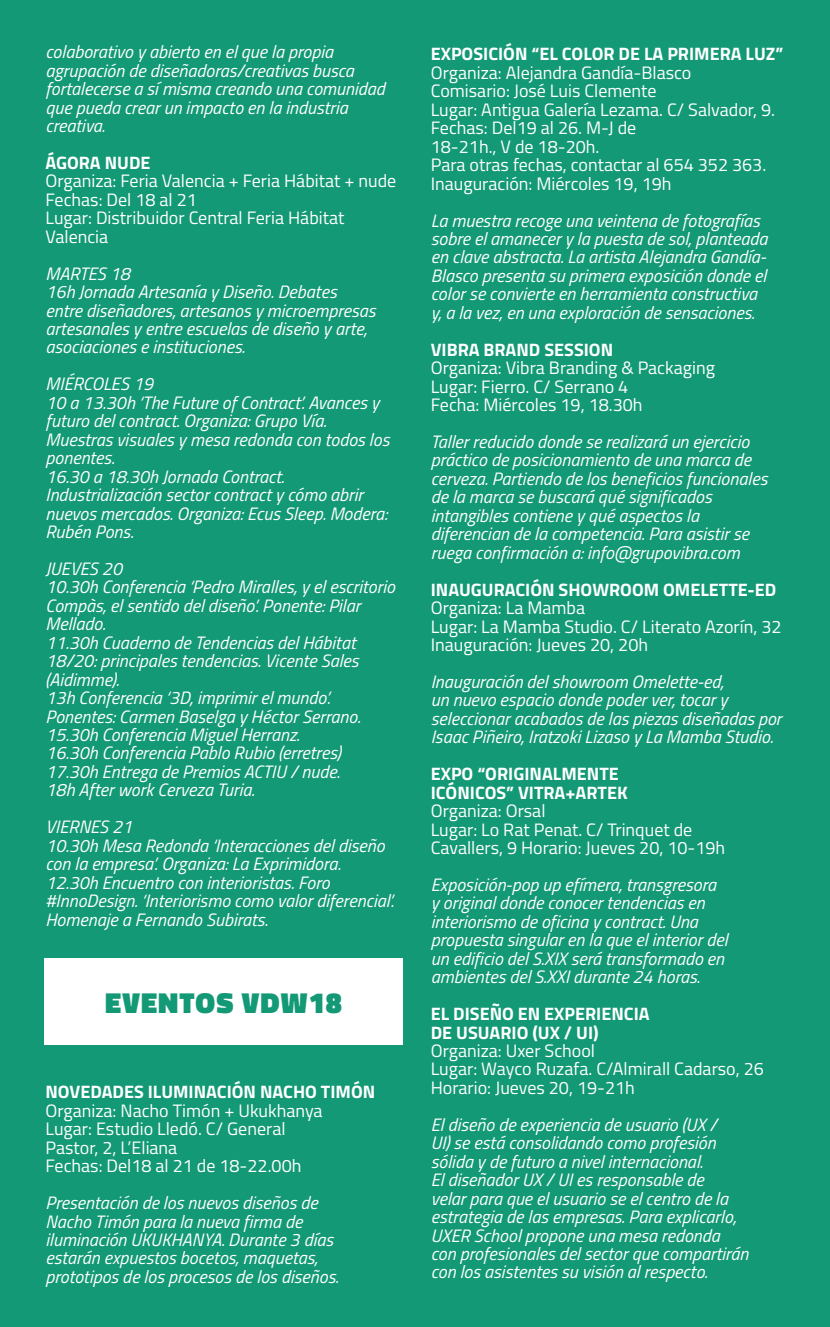
<style>
.page{position:relative;width:830px;height:1327px;background:#fff}
.page>*{position:absolute;margin:0;border:0;box-sizing:border-box;transform-origin:0 0}
.HEADER_1{font:900 29.25px "Titillium";letter-spacing:.04em;color:#139975}
.Texto_corrido{font:italic 18px/18.4px "Titillium";color:#fff}
.Texto_corrido-2{font:18px/18.4px "Titillium";color:#fff}
.Texto_corrido-3{font:700 18px/18.4px "Titillium";color:#fff}
</style>
<div class="page">
<div style="left:0;top:0;width:829px;height:1327px;background:#139975"></div>
<div style="left:44px;top:958px;width:358px;height:87px;background:#fff"></div>
<p class="Texto_corrido" style="left:45px;top:42px;width:341px">colaborativo y abierto en el que la propia agrupación de diseñadoras/creativas busca fortalecerse a sí misma creando una comunidad que pueda crear un impacto en la industria creativa.</p>
<p class="Texto_corrido-3" style="left:45px;top:152px;width:106px">ÁGORA NUDE</p>
<p class="Texto_corrido-2" style="left:45px;top:171px;width:352px">Organiza: Feria Valencia + Feria Hábitat + nude</p>
<p class="Texto_corrido-2" style="left:45px;top:189px;width:153px">Fechas: Del 18 al 21</p>
<p class="Texto_corrido-2" style="left:45px;top:208px;width:300px">Lugar: Distribuidor Central Feria Hábitat<br>Valencia</p>
<p class="Texto_corrido" style="left:45px;top:263px;width:86px">MARTES 18</p>
<p class="Texto_corrido" style="left:45px;top:282px;width:331px">16h Jornada Artesanía y Diseño. Debates entre diseñadores, artesanos y microempresas artesanales y entre escuelas de diseño y arte, asociaciones e instituciones.</p>
<p class="Texto_corrido" style="left:45px;top:374px;width:109px">MIÉRCOLES 19</p>
<p class="Texto_corrido" style="left:45px;top:392px;width:335px">10 a 13.30h ‘The Future of Contract’. Avances y futuro del contract. Organiza: Grupo Vía.</p>
<p class="Texto_corrido" style="left:45px;top:429px;width:345px">Muestras visuales y mesa redonda con todos los ponentes.</p>
<p class="Texto_corrido" style="left:45px;top:466px;width:343px">16.30 a 18.30h Jornada Contract.<br>Industrialización sector contract y cómo abrir nuevos mercados. Organiza: Ecus Sleep. Modera:<br>Rubén Pons.</p>
<p class="Texto_corrido" style="left:45px;top:558px;width:78px">JUEVES 20</p>
<p class="Texto_corrido" style="left:45px;top:577px;width:351px">10.30h Conferencia ‘Pedro Miralles, y el escritorio<br>Compàs, el sentido del diseño’. Ponente: Pilar<br>Mellado.</p>
<p class="Texto_corrido" style="left:45px;top:632px;width:314px">11.30h Cuaderno de Tendencias del Hábitat<br>18/20: principales tendencias. Vicente Sales (Aidimme).</p>
<p class="Texto_corrido" style="left:45px;top:687px;width:316px">13h Conferencia ‘3D, imprimir el mundo’.<br>Ponentes: Carmen Baselga y Héctor Serrano.</p>
<p class="Texto_corrido" style="left:45px;top:724px;width:255px">15.30h Conferencia Miguel Herranz.</p>
<p class="Texto_corrido" style="left:45px;top:743px;width:297px">16.30h Conferencia Pablo Rubio (erretres)</p>
<p class="Texto_corrido" style="left:45px;top:761px;width:296px">17.30h Entrega de Premios ACTIU / nude.</p>
<p class="Texto_corrido" style="left:45px;top:780px;width:210px">18h After work Cerveza Turia.</p>
<p class="Texto_corrido" style="left:45px;top:817px;width:88px">VIERNES 21</p>
<p class="Texto_corrido" style="left:45px;top:835px;width:340px">10.30h Mesa Redonda ‘Interacciones del diseño con la empresa’. Organiza: La Exprimidora.</p>
<p class="Texto_corrido" style="left:45px;top:872px;width:350px">12.30h Encuentro con interioristas. Foro #InnoDesign. ‘Interiorismo como valor diferencial’.<br>Homenaje a Fernando Subirats.</p>
<p class="HEADER_1" style="left:105px;top:981px;width:238px">EVENTOS VDW18</p>
<p class="Texto_corrido-3" style="left:45px;top:1082px;width:331px">NOVEDADES ILUMINACIÓN NACHO TIMÓN</p>
<p class="Texto_corrido-2" style="left:45px;top:1100px;width:278px">Organiza: Nacho Timón + Ukukhanya</p>
<p class="Texto_corrido-2" style="left:45px;top:1119px;width:241px">Lugar: Estudio Lledó. C/ General<br>Pastor, 2, L’Eliana</p>
<p class="Texto_corrido-2" style="left:45px;top:1155px;width:257px">Fechas: Del18 al 21 de 18-22.00h</p>
<p class="Texto_corrido" style="left:45px;top:1192px;width:294px">Presentación de los nuevos diseños de Nacho Timón para la nueva firma de iluminación UKUKHANYA. Durante 3 días estarán expuestos bocetos, maquetas, prototipos de los procesos de los diseños.</p>
<p class="Texto_corrido-3" style="left:430px;top:44px;width:354px">EXPOSICIÓN “EL COLOR DE LA PRIMERA LUZ”</p>
<p class="Texto_corrido-2" style="left:430px;top:62px;width:262px">Organiza: Alejandra Gandía-Blasco</p>
<p class="Texto_corrido-2" style="left:430px;top:81px;width:227px">Comisario: José Luis Clemente</p>
<p class="Texto_corrido-2" style="left:430px;top:99px;width:345px">Lugar: Antigua Galería Lezama. C/ Salvador, 9.</p>
<p class="Texto_corrido-2" style="left:430px;top:118px;width:207px">Fechas: Del19 al 26. M-J de<br>18-21h., V de 18-20h.</p>
<p class="Texto_corrido-2" style="left:430px;top:155px;width:337px">Para otras fechas, contactar al 654 352 363.</p>
<p class="Texto_corrido-2" style="left:430px;top:173px;width:242px">Inauguración: Miércoles 19, 19h</p>
<p class="Texto_corrido" style="left:430px;top:210px;width:338px">La muestra recoge una veintena de fotografías sobre el amanecer y la puesta de sol, planteada en clave abstracta. La artista Alejandra Gandía-Blasco presenta su primera exposición donde el color se convierte en herramienta constructiva y, a la vez, en una exploración de sensaciones.</p>
<p class="Texto_corrido-3" style="left:430px;top:339px;width:184px">VIBRA BRAND SESSION</p>
<p class="Texto_corrido-2" style="left:430px;top:358px;width:285px">Organiza: Vibra Branding &amp; Packaging</p>
<p class="Texto_corrido-2" style="left:430px;top:376px;width:199px">Lugar: Fierro. C/ Serrano 4</p>
<p class="Texto_corrido-2" style="left:430px;top:395px;width:213px">Fecha: Miércoles 19, 18.30h</p>
<p class="Texto_corrido" style="left:430px;top:431px;width:338px">Taller reducido donde se realizará un ejercicio práctico de posicionamiento de una marca de cerveza. Partiendo de los beneficios funcionales de la marca se buscará qué significados intangibles contiene y qué aspectos la diferencian de la competencia. Para asistir se ruega confirmación a: info@grupovibra.com</p>
<p class="Texto_corrido-3" style="left:430px;top:579px;width:347px">INAUGURACIÓN SHOWROOM OMELETTE-ED</p>
<p class="Texto_corrido-2" style="left:430px;top:597px;width:156px">Organiza: La Mamba</p>
<p class="Texto_corrido-2" style="left:430px;top:616px;width:352px">Lugar: La Mamba Studio. C/ Literato Azorín, 32</p>
<p class="Texto_corrido-2" style="left:430px;top:634px;width:219px">Inauguración: Jueves 20, 20h</p>
<p class="Texto_corrido" style="left:430px;top:671px;width:352px">Inauguración del showroom Omelette-ed,<br>un nuevo espacio donde poder ver, tocar y seleccionar acabados de las piezas diseñadas por Isaac Piñeiro, Iratzoki Lizaso y La Mamba Studio.</p>
<p class="Texto_corrido-3" style="left:430px;top:763px;width:198px">EXPO “ORIGINALMENTE<br>ICÓNICOS” VITRA+ARTEK</p>
<p class="Texto_corrido-2" style="left:430px;top:800px;width:116px">Organiza: Orsal</p>
<p class="Texto_corrido-2" style="left:430px;top:819px;width:296px">Lugar: Lo Rat Penat. C/ Trinquet de<br>Cavallers, 9 Horario: Jueves 20, 10-19h</p>
<p class="Texto_corrido" style="left:430px;top:874px;width:298px">Exposición-pop up efímera, transgresora y original donde conocer tendencias en interiorismo de oficina y contract. Una propuesta singular en la que el interior del un edificio del S.XIX será transformado en ambientes del S.XXI durante 24 horas.</p>
<p class="Texto_corrido-3" style="left:430px;top:1003px;width:220px">EL DISEÑO EN EXPERIENCIA<br>DE USUARIO (UX / UI)</p>
<p class="Texto_corrido-2" style="left:430px;top:1040px;width:166px">Organiza: Uxer School</p>
<p class="Texto_corrido-2" style="left:430px;top:1059px;width:334px">Lugar: Wayco Ruzafa. C/Almirall Cadarso, 26</p>
<p class="Texto_corrido-2" style="left:430px;top:1077px;width:205px">Horario: Jueves 20, 19-21h</p>
<p class="Texto_corrido" style="left:430px;top:1114px;width:319px">El diseño de experiencia de usuario (UX /<br>UI) se está consolidando como profesión sólida y de futuro a nivel internacional.<br>El diseñador UX / UI es responsable de<br>velar para que el usuario se el centro de la estrategia de las empresas. Para explicarlo, UXER School propone una mesa redonda con profesionales del sector que compartirán con los asistentes su visión al respecto.</p>
</div>
